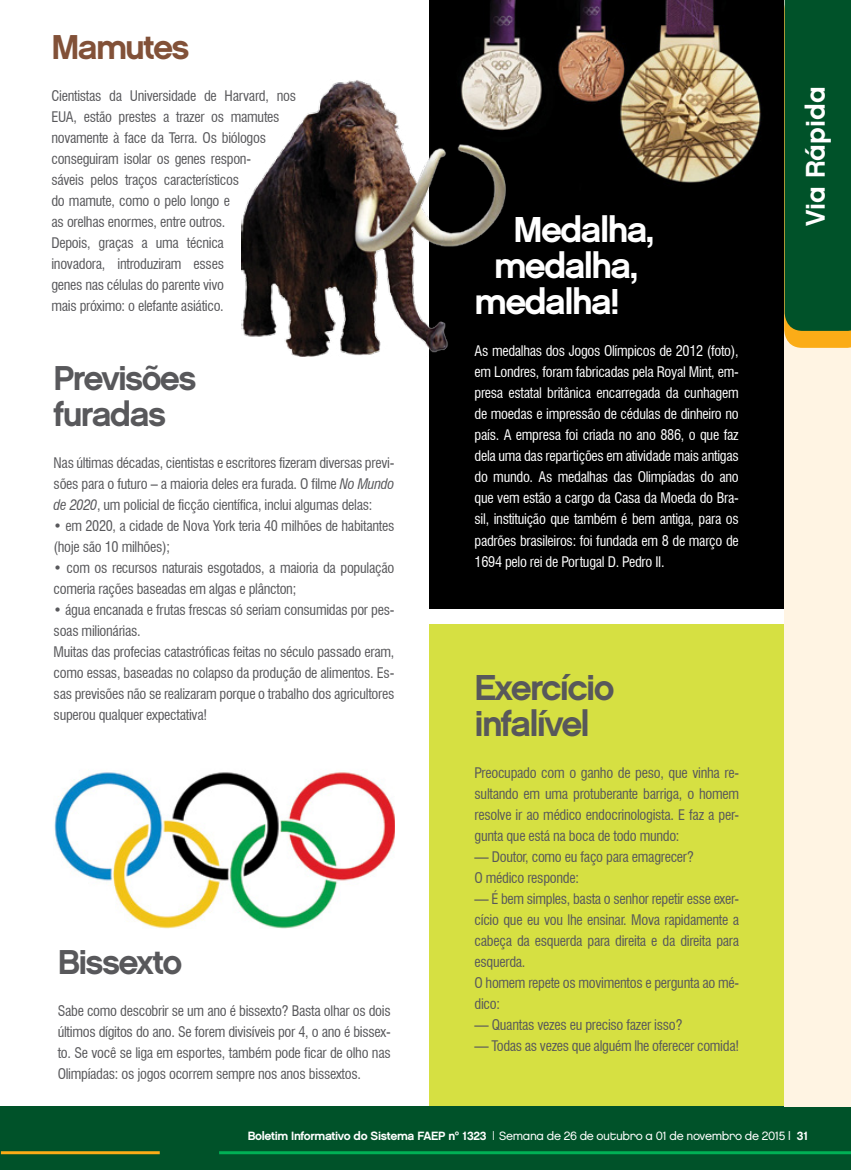
<style>
.page{position:relative;width:851px;height:1170px;background:#fff}
.page>*{position:absolute;margin:0;border:0;box-sizing:border-box;transform-origin:0 0}
.t1{font:36px "Chalet New York Nineteen Sixty";letter-spacing:-.05em;color:#fff}
.t2{font:36px/36px "Chalet New York Nineteen Sixty";letter-spacing:-.05em;color:#58585b}
.t3{font:34.5px/36px "Chalet New York Nineteen Sixty";letter-spacing:-.05em;color:#58585b}
.t4{font:34.5px "Chalet New York Nineteen Sixty";letter-spacing:-.05em;color:#825138}
.t5{font:27px "Chalet New York Nineteen Eighty";color:#fff}
.t6{font:condensed 14.25px/21px "Swiss 721 BT";letter-spacing:-.02em;color:#58585b}
.t7{font:condensed 14.25px/21px "Swiss 721 BT";letter-spacing:-.02em;color:#fff;text-align:justify}
.t8{font:12px "Chalet New York Nineteen Sixty";letter-spacing:-.03em;color:#fff}
.s1{font-style:italic}
.s2{font-family:"Chalet London Nineteen Eighty"}
</style>
<div class="page">
<div style="left:0;top:1106px;width:850px;height:63px;background:#005229"></div>
<hr style="left:1px;top:1151px;width:159px;height:3px;background:#fbac17">
<hr style="left:219px;top:1151px;width:631px;height:3px;background:#00b055">
<img style="left:429px;top:0;width:354px;height:608px">
<div style="left:429px;top:624px;width:355px;height:481px;background:#d6e042"></div>
<div style="left:783px;top:0;width:67px;height:1106px;background:#fff4e3"></div>
<div style="left:784px;top:0;width:66px;height:348px;background:#005229"></div>
<img style="left:54px;top:772px;width:341px;height:156px">
<img style="left:241px;top:79px;width:264px;height:278px">
<h2 class="t4" style="left:51px;top:26px;width:140px">Mamutes</h2>
<p class="t6" style="left:51px;top:85px;width:246px">Cientistas da Universidade de Harvard, nos EUA, estão prestes a trazer os mamutes novamente à face da Terra. Os biólogos conseguiram isolar os genes respon-<br>sáveis pelos traços característicos<br>do mamute, como o pelo longo e<br>as orelhas enormes, entre outros.<br>Depois, graças a uma técnica<br>inovadora, introduziram esses<br>genes nas células do parente vivo<br>mais próximo: o elefante asiático.</p>
<h3 class="t5" style="left:798px;top:226px;width:141px;rotate:-90deg">Via Rápida</h3>
<h1 class="t1" style="left:513px;top:208px;width:142px">Medalha,</h1>
<h1 class="t1" style="left:494px;top:244px;width:145px">medalha,</h1>
<h1 class="t1" style="left:474px;top:280px;width:147px">medalha!</h1>
<p class="t7" style="left:474px;top:340px;width:266px">As medalhas dos Jogos Olímpicos de 2012 (foto), em Londres, foram fabricadas pela Royal Mint, em&shy;presa estatal britânica encarregada da cunhagem de moedas e impressão de cédulas de dinheiro no país. A empresa foi criada no ano 886, o que faz dela uma das repartições em atividade mais antigas do mundo. As medalhas das Olimpíadas do ano que vem estão a cargo da Casa da Moeda do Bra&shy;sil, instituição que também é bem antiga, para os padrões brasileiros: foi fundada em 8 de março de 1694 pelo rei de Portugal D. Pedro II.</p>
<h2 class="t3" style="left:54px;top:359px;width:144px">Previsões furadas</h2>
<p class="t6" style="left:54px;top:452px;width:342px;text-align:justify">Nas últimas décadas, cientistas e escritores fizeram diversas previ&shy;sões para o futuro – a maioria deles era furada. O filme <span class="s1">No Mundo de 2020</span>, um policial de ficção científica, inclui algumas delas:</p>
<p class="t6" style="left:54px;top:515px;width:342px">• em 2020, a cidade de Nova York teria 40 milhões de habitantes (hoje são 10 milhões);</p>
<p class="t6" style="left:54px;top:557px;width:342px">• com os recursos naturais esgotados, a maioria da população comeria rações baseadas em algas e plâncton;</p>
<p class="t6" style="left:54px;top:599px;width:342px">• água encanada e frutas frescas só seriam consumidas por pes&shy;soas milionárias.<br>Muitas das profecias catastróficas feitas no século passado eram, como essas, baseadas no colapso da produção de alimentos. Es&shy;sas previsões não se realizaram porque o trabalho dos agricultores superou qualquer expectativa!</p>
<h1 class="t2" style="left:474px;top:669px;width:141px">Exercício infalível</h1>
<p class="t6" style="left:474px;top:762px;width:266px;text-align:justify">Preocupado com o ganho de peso, que vinha re&shy;sultando em uma protuberante barriga, o homem resolve ir ao médico endocrinologista. E faz a per&shy;gunta que está na boca de todo mundo:</p>
<p class="t6" style="left:474px;top:846px;width:221px">— Doutor, como eu faço para emagrecer?<br>O médico responde:</p>
<p class="t6" style="left:474px;top:888px;width:266px">— É bem simples, basta o senhor repetir esse exer&shy;cício que eu vou lhe ensinar. Mova rapidamente a cabeça da esquerda para direita e da direita para esquerda.<br>O homem repete os movimentos e pergunta ao mé&shy;dico:</p>
<p class="t6" style="left:474px;top:1014px;width:209px">— Quantas vezes eu preciso fazer isso?</p>
<p class="t6" style="left:474px;top:1035px;width:266px">— Todas as vezes que alguém lhe oferecer comida!</p>
<h2 class="t3" style="left:58px;top:943px;width:126px">Bissexto</h2>
<p class="t6" style="left:58px;top:999px;width:334px;text-align:justify">Sabe como descobrir se um ano é bissexto? Basta olhar os dois últimos dígitos do ano. Se forem divisíveis por 4, o ano é bissex&shy;to. Se você se liga em esportes, também pode ficar de olho nas Olimpíadas: os jogos ocorrem sempre nos anos bissextos.</p>
<p class="t8" style="left:248px;top:1128px;width:562px">Boletim Informativo do Sistema FAEP nº 1323 | <span class="s2">Semana de 26 de outubro a 01 de novembro de 2015 |</span> 31</p>
</div>
